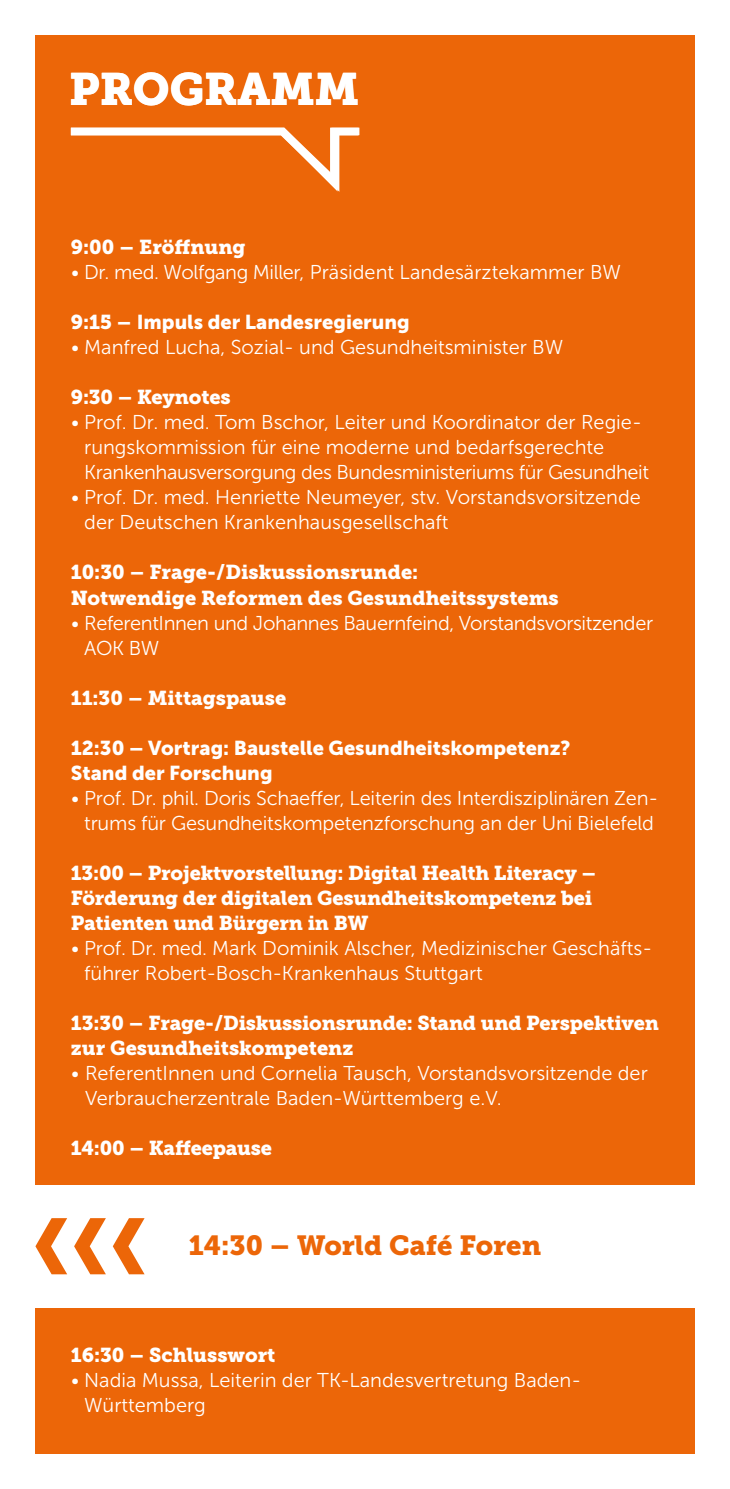
<style>
.page{position:relative;width:730px;height:1489px;background:#fff}
.page>*{position:absolute;margin:0;border:0;box-sizing:border-box;transform-origin:0 0}
.t1{font:45px "Museo Slab 900";color:#fff}
.t2{font:27.5px "Museo Slab 900";color:#ec6608}
.t3{font:20px/25px "Museo Sans 300";color:#fff}
.t4{font:20px/25px "Museo Slab 900";letter-spacing:-.01em;color:#fff}
.t5{font:20px/25px "Museo Sans 900";color:#fff}
.t6{font:20px/25px "Museo Sans 300";letter-spacing:-.02em;color:#fff}
.s1{font-family:"Museo 300"}
.s2{font-family:"Museo Slab 900"}
</style>
<div class="page">
<div style="left:35px;top:35px;width:659px;height:1418px;background:#ec6608"></div>
<div style="left:7px;top:1184px;width:716px;height:123px;background:#fff"></div>
<svg style="left:70px;top:127px;width:290px;height:65px"></svg>
<svg style="left:35px;top:1218px;width:110px;height:56px"></svg>
<h1 class="t1" style="left:69px;top:63px;width:292px">PROGRAMM</h1>
<p class="t4" style="left:71px;top:235px;width:176px">9:00 – Eröffnung</p>
<p class="t3" style="left:71px;top:260px;width:552px"><span class="s1">•</span> Dr. med. Wolfgang Miller, Präsident Landesärztekammer BW</p>
<p class="t5" style="left:71px;top:310px;width:340px"><span class="s2">9:15 –</span> Impuls der Landesregierung</p>
<p class="t3" style="left:71px;top:335px;width:494px"><span class="s1">•</span> Manfred Lucha, Sozial- und Gesundheitsminister BW</p>
<p class="t4" style="left:71px;top:385px;width:161px">9:30 – Keynotes</p>
<p class="t3" style="left:84px;top:410px;width:566px;text-indent:-13px"><span class="s1">•</span> Prof. Dr. med. Tom Bschor, Leiter und Koordinator der Regie&shy;rungskommission für eine moderne und bedarfsgerechte<br>Krankenhausversorgung des Bundesministeriums für Gesundheit</p>
<p class="t3" style="left:84px;top:485px;width:558px;text-indent:-13px"><span class="s1">•</span> Prof. Dr. med. Henriette Neumeyer, stv. Vorstandsvorsitzende der Deutschen Krankenhausgesellschaft</p>
<p class="t4" style="left:71px;top:560px;width:489px">10:30 – Frage-/Diskussionsrunde:<br>Notwendige Reformen des Gesundheitssystems</p>
<p class="t6" style="left:84px;top:610px;width:570px;text-indent:-13px"><span class="s1">•</span> ReferentInnen und Johannes Bauernfeind, Vorstandsvorsitzender<br>AOK BW</p>
<p class="t4" style="left:71px;top:685px;width:217px">11:30 – Mittagspause</p>
<p class="t5" style="left:71px;top:735px;width:501px">12:30 – Vortrag: Baustelle Gesundheitskompetenz?<br>Stand der Forschung</p>
<p class="t3" style="left:71px;top:785px;width:589px;text-align:center"><span class="s1">•</span> Prof. Dr. phil. Doris Schaeffer, Leiterin des Interdisziplinären Zen&shy;trums für Gesundheitskompetenzforschung an der Uni Bielefeld</p>
<p class="t4" style="left:71px;top:860px;width:527px">13:00 – Projektvorstellung: Digital Health Literacy –<br>Förderung der digitalen Gesundheitskompetenz bei<br>Patienten und Bürgern in BW</p>
<p class="t3" style="left:84px;top:935px;width:569px;text-indent:-13px"><span class="s1">•</span> Prof. Dr. med. Mark Dominik Alscher, Medizinischer Geschäfts&shy;führer Robert-Bosch-Krankenhaus Stuttgart</p>
<p class="t4" style="left:71px;top:1010px;width:590px">13:30 – Frage-/Diskussionsrunde: Stand und Perspektiven zur Gesundheitskompetenz</p>
<p class="t3" style="left:85px;top:1060px;width:564px;text-indent:-14px"><span class="s1">•</span> ReferentInnen und Cornelia Tausch, Vorstandsvorsitzende der<br>Verbraucherzentrale Baden-Württemberg e. V.</p>
<p class="t4" style="left:71px;top:1135px;width:203px">14:00 – Kaffeepause</p>
<h2 class="t2" style="left:189px;top:1229px;width:354px">14:30 – World Café Foren</h2>
<p class="t4" style="left:71px;top:1342px;width:206px">16:30 – Schlusswort</p>
<p class="t3" style="left:84px;top:1367px;width:499px;text-indent:-13px"><span class="s1">•</span> Nadia Mussa, Leiterin der TK-Landesvertretung Baden-<br>Württemberg</p>
</div>
